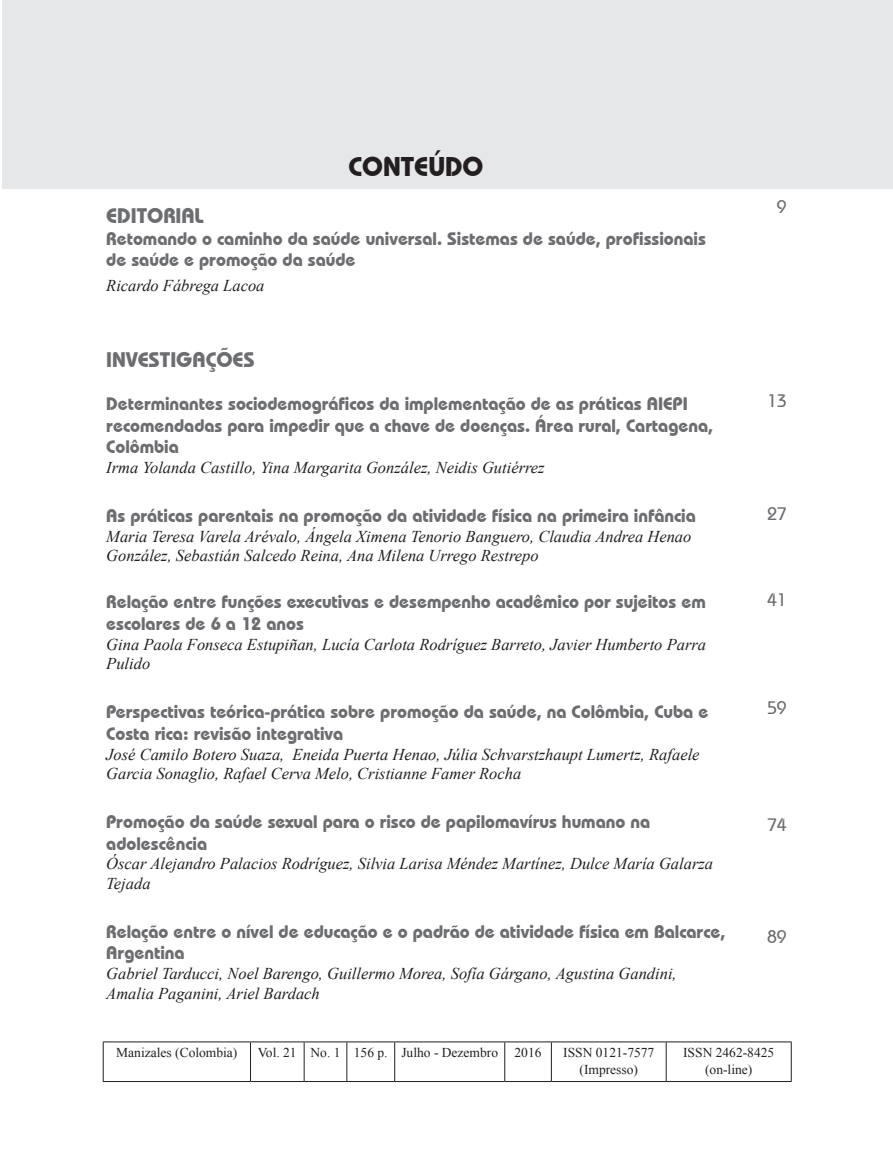
<style>
.page{position:relative;width:893px;height:1149px;background:#fff}
.page>*{position:absolute;margin:0;border:0;box-sizing:border-box;transform-origin:0 0}
.t1{font:700 27px "Bauhaus IT Cby BT";color:#231f20}
.t2{font:700 21px "Bauhaus IT Cby BT";color:#6c6d70}
.t3{font:700 18px/21.6px "Bauhaus IT Cby BT";color:#6c6d70}
.t4{font:500 18px "Bauhaus IT Cby BT";color:#6c6d70}
.t5{font:italic 16.5px/19.8px "Times New Roman";color:#231f20}
.t6{font:13.5px/16.2px "Times New Roman";color:#231f20;text-align:center}
</style>
<div class="page">
<div style="left:2px;top:0;width:891px;height:188px;background:#e6e7e9"></div>
<hr style="left:103px;top:1041px;width:148px;height:1px;background:#231f20">
<hr style="left:103px;top:1041px;width:1px;height:39px;background:#231f20">
<hr style="left:251px;top:1041px;width:53px;height:1px;background:#231f20">
<hr style="left:250px;top:1041px;width:1px;height:39px;background:#231f20">
<hr style="left:304px;top:1041px;width:43px;height:1px;background:#231f20">
<hr style="left:304px;top:1041px;width:1px;height:39px;background:#231f20">
<hr style="left:347px;top:1041px;width:48px;height:1px;background:#231f20">
<hr style="left:346px;top:1041px;width:1px;height:39px;background:#231f20">
<hr style="left:395px;top:1041px;width:110px;height:1px;background:#231f20">
<hr style="left:394px;top:1041px;width:1px;height:39px;background:#231f20">
<hr style="left:505px;top:1041px;width:46px;height:1px;background:#231f20">
<hr style="left:504px;top:1041px;width:1px;height:39px;background:#231f20">
<hr style="left:551px;top:1041px;width:115px;height:1px;background:#231f20">
<hr style="left:551px;top:1041px;width:1px;height:39px;background:#231f20">
<hr style="left:666px;top:1041px;width:126px;height:1px;background:#231f20">
<hr style="left:666px;top:1041px;width:1px;height:39px;background:#231f20">
<hr style="left:791px;top:1041px;width:1px;height:39px;background:#231f20">
<hr style="left:103px;top:1080px;width:148px;height:1px;background:#231f20">
<hr style="left:251px;top:1080px;width:53px;height:1px;background:#231f20">
<hr style="left:304px;top:1080px;width:43px;height:1px;background:#231f20">
<hr style="left:347px;top:1080px;width:48px;height:1px;background:#231f20">
<hr style="left:395px;top:1080px;width:110px;height:1px;background:#231f20">
<hr style="left:505px;top:1080px;width:46px;height:1px;background:#231f20">
<hr style="left:551px;top:1080px;width:115px;height:1px;background:#231f20">
<hr style="left:666px;top:1080px;width:126px;height:1px;background:#231f20">
<h1 class="t1" style="left:348px;top:150px;width:137px">CONTEÚDO</h1>
<p class="t2" style="left:106px;top:203px;width:99px">EDITORIAL</p>
<p class="t3" style="left:106px;top:227px;width:601px">Retomando o caminho da saúde universal. Sistemas de saúde, profissionais de saúde e promoção da saúde</p>
<p class="t5" style="left:106px;top:275px;width:160px">Ricardo Fábrega Lacoa</p>
<p class="t2" style="left:106px;top:346px;width:150px">INVESTIGAÇÕES</p>
<p class="t3" style="left:106px;top:392px;width:608px">Determinantes sociodemográficos da implementação de as práticas aiepi recomendadas para impedir que a chave de doenças. Área rural, Cartagena,<br>Colômbia</p>
<p class="t5" style="left:106px;top:457px;width:440px">Irma Yolanda Castillo, Yina Margarita González, Neidis Gutiérrez</p>
<p class="t3" style="left:106px;top:504px;width:591px">As práticas parentais na promoção da atividade física na primeira infância</p>
<p class="t5" style="left:106px;top:525px;width:587px">Maria Teresa Varela Arévalo, Ángela Ximena Tenorio Banguero, Claudia Andrea Henao<br>González, Sebastián Salcedo Reina, Ana Milena Urrego Restrepo</p>
<p class="t3" style="left:106px;top:590px;width:601px">Relação entre funções executivas e desempenho acadêmico por sujeitos em escolares de 6 a 12 anos</p>
<p class="t5" style="left:106px;top:633px;width:601px">Gina Paola Fonseca Estupiñan, Lucía Carlota Rodríguez Barreto, Javier Humberto Parra<br>Pulido</p>
<p class="t3" style="left:106px;top:700px;width:604px">Perspectivas teórica-prática sobre promoção da saúde, na Colômbia, Cuba e<br>Costa rica: revisão integrativa</p>
<p class="t5" style="left:106px;top:743px;width:595px">José Camilo Botero Suaza, Eneida Puerta Henao, Júlia Schvarstzhaupt Lumertz, Rafaele<br>Garcia Sonaglio, Rafael Cerva Melo, Cristianne Famer Rocha</p>
<p class="t3" style="left:106px;top:810px;width:545px">Promoção da saúde sexual para o risco de papilomavírus humano na adolescência</p>
<p class="t5" style="left:106px;top:853px;width:608px">Óscar Alejandro Palacios Rodríguez, Silvia Larisa Méndez Martínez, Dulce María Galarza<br>Tejada</p>
<p class="t3" style="left:106px;top:920px;width:621px">Relação entre o nível de educação e o padrão de atividade física em Balcarce,<br>Argentina</p>
<p class="t5" style="left:106px;top:963px;width:572px">Gabriel Tarducci, Noel Barengo, Guillermo Morea, Sofía Gárgano, Agustina Gandini,<br>Amalia Paganini, Ariel Bardach</p>
<p class="t4" style="left:777px;top:195px;width:11px">9</p>
<p class="t4" style="left:767px;top:390px;width:21px">13</p>
<p class="t4" style="left:767px;top:502px;width:21px">27</p>
<p class="t4" style="left:767px;top:588px;width:21px">41</p>
<p class="t4" style="left:767px;top:696px;width:21px">59</p>
<p class="t4" style="left:767px;top:813px;width:21px">74</p>
<p class="t4" style="left:767px;top:925px;width:21px">89</p>
<p class="t6" style="left:116px;top:1044px;width:123px">Manizales (Colombia)</p>
<p class="t6" style="left:258px;top:1044px;width:285px">Vol. 21 No. 1 156 p. Julho - Dezembro 2016</p>
<p class="t6" style="left:563px;top:1044px;width:93px">ISSN 0121-7577 (Impresso)</p>
<p class="t6" style="left:683px;top:1044px;width:93px">ISSN 2462-8425 (on-line)</p>
</div>
